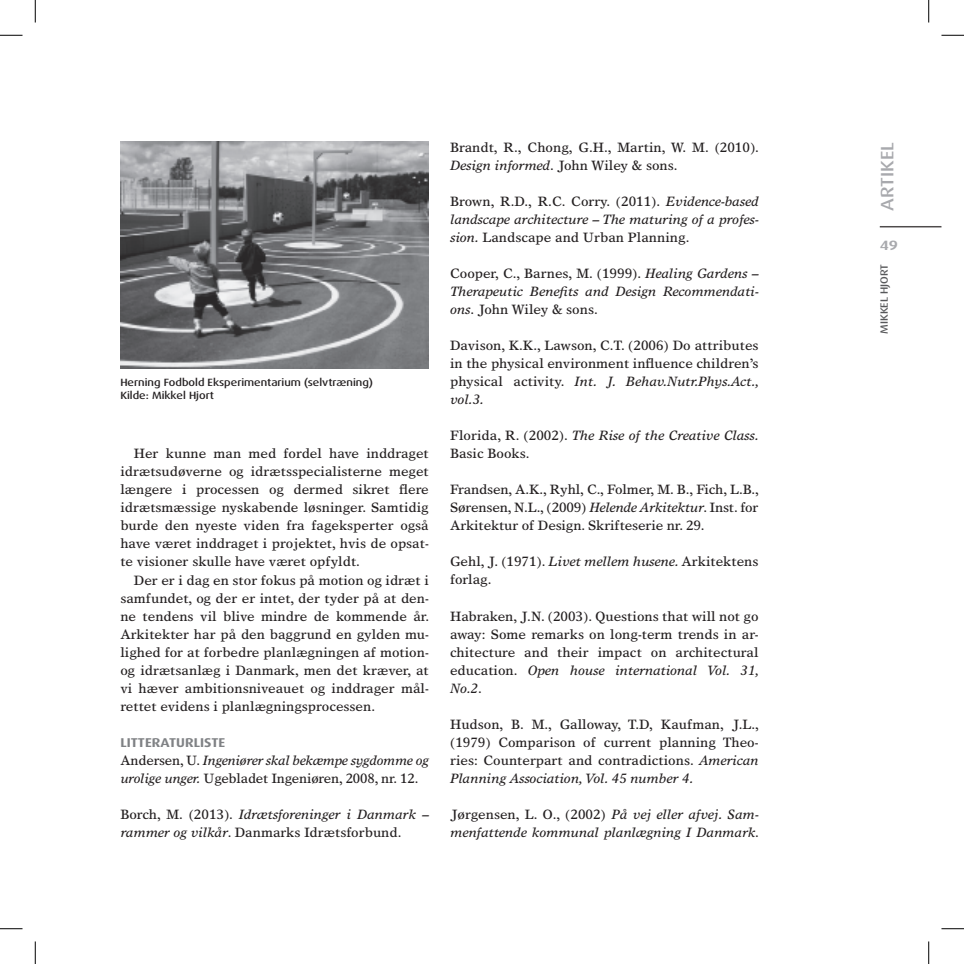
<style>
.page{position:relative;width:964px;height:964px;background:#fff}
.page>*{position:absolute;margin:0;border:0;box-sizing:border-box;transform-origin:0 0}
.t1{font:500 18px "Dax Wide";color:#a8a9ad}
.t2{font:13.5px/18px "Times Europa";color:#231f20;text-align:justify}
.t3{font:italic 13.5px/18px "Times Europa";color:#231f20}
.t4{font:700 13.5px "Dax Wide";color:#a8a9ad;scale:1.05 1}
.t5{font:700 12.75px "Dax Wide";letter-spacing:.005em;color:#808285}
.t6{font:500 10.5px/13.5px "Dax Wide";color:#231f20}
.t7{font:500 10.5px "Dax Wide";color:#57585a}
.s1{font-style:normal}
.s2{font-style:italic}
</style>
<div class="page">
<hr style="left:879px;top:226px;width:62px;height:1px;background:#231f20">
<img style="left:120px;top:142px;width:309px;height:226px">
<svg style="left:0;top:35px;width:22px;height:1px"></svg>
<svg style="left:941px;top:35px;width:22px;height:1px"></svg>
<svg style="left:0;top:928px;width:22px;height:1px"></svg>
<svg style="left:941px;top:928px;width:22px;height:1px"></svg>
<svg style="left:35px;top:0;width:1px;height:22px"></svg>
<svg style="left:35px;top:941px;width:1px;height:22px"></svg>
<svg style="left:928px;top:0;width:1px;height:22px"></svg>
<svg style="left:928px;top:941px;width:1px;height:22px"></svg>
<p class="t6" style="left:120px;top:375px;width:254px">Herning Fodbold Eksperimentarium (selvtræning)<br>Kilde: Mikkel Hjort</p>
<p class="t2" style="left:120px;top:444px;width:310px;text-indent:14px">Her kunne man med fordel have inddraget idrætsudøverne og idrætsspecialisterne meget længere i processen og dermed sikret flere idrætsmæssige nyskabende løsninger. Samtidig burde den nyeste viden fra fageksperter også have været inddraget i projektet, hvis de opsat&shy;te visioner skulle have været opfyldt.</p>
<p class="t2" style="left:120px;top:570px;width:310px;text-indent:14px">Der er i dag en stor fokus på motion og idræt i samfundet, og der er intet, der tyder på at den&shy;ne tendens vil blive mindre de kommende år.<br>Arkitekter har på den baggrund en gylden mu&shy;lighed for at forbedre planlægningen af motion&shy;og idrætsanlæg i Danmark, men det kræver, at vi hæver ambitionsniveauet og inddrager mål&shy;rettet evidens i planlægningsprocessen.</p>
<p class="t5" style="left:120px;top:734px;width:106px">LITTERATURLISTE</p>
<p class="t3" style="left:120px;top:750px;width:310px"><span class="s1">Andersen, U.</span> Ingeniører skal bekæmpe sygdomme og urolige unger. <span class="s1">Ugebladet Ingeniøren, 2008, nr. 12.</span></p>
<p class="t3" style="left:120px;top:804px;width:310px"><span class="s1">Borch, M. (2013).</span> Idrætsforeninger i Danmark – rammer og vilkår<span class="s1">. Danmarks Idrætsforbund.</span></p>
<p class="t2" style="left:450px;top:138px;width:310px">Brandt, R., Chong, G.H., Martin, W. M. (2010).<br><span class="s2">Design informed</span>. John Wiley &amp; sons.</p>
<p class="t3" style="left:450px;top:192px;width:310px;text-align:justify"><span class="s1">Brown, R.D., R.C. Corry. (2011).</span> Evidence-based landscape architecture – The maturing of a profes&shy;sion. <span class="s1">Landscape and Urban Planning.</span></p>
<p class="t3" style="left:450px;top:264px;width:310px;text-align:justify"><span class="s1">Cooper, C., Barnes, M. (1999).</span> Healing Gardens – Therapeutic Benefits and Design Recommendati&shy;ons<span class="s1">. John Wiley &amp; sons.</span></p>
<p class="t2" style="left:450px;top:336px;width:310px">Davison, K.K., Lawson, C.T. (2006) Do attributes in the physical environment influence children’s physical activity. <span class="s2">Int. J. Behav.Nutr.Phys.Act., vol.3.</span></p>
<p class="t2" style="left:450px;top:426px;width:310px">Florida, R. (2002). <span class="s2">The Rise of the Creative Class.<br></span>Basic Books.</p>
<p class="t2" style="left:450px;top:480px;width:310px">Frandsen, A.K., Ryhl, C., Folmer, M. B., Fich, L.B., Sørensen, N.L., (2009) <span class="s2">Helende Arkitektur</span>. Inst. for Arkitektur of Design. Skrifteserie nr. 29.</p>
<p class="t2" style="left:450px;top:552px;width:310px">Gehl, J. (1971). <span class="s2">Livet mellem husene.</span> Arkitektens forlag.</p>
<p class="t2" style="left:450px;top:606px;width:310px">Habraken, J.N. (2003). Questions that will not go away: Some remarks on long-term trends in ar&shy;chitecture and their impact on architectural education. <span class="s2">Open house international Vol. 31, No.2</span>.</p>
<p class="t2" style="left:450px;top:714px;width:310px">Hudson, B. M., Galloway, T.D, Kaufman, J.L., (1979) Comparison of current planning Theo&shy;ries: Counterpart and contradictions. <span class="s2">American Planning Association, Vol. 45 number 4.</span></p>
<p class="t3" style="left:450px;top:804px;width:310px"><span class="s1">Jørgensen, L. O., (2002)</span> På vej eller afvej. Sam&shy;menfattende kommunal planlægning I Danmark<span class="s1">.</span></p>
<h1 class="t1" style="left:875px;top:211px;width:70px;rotate:-90deg">ARTIKEL</h1>
<p class="t4" style="left:879px;top:236px;width:19px">49</p>
<p class="t7" style="left:877px;top:334px;width:71px;rotate:-90deg">MIKKEL HJORT</p>
</div>
